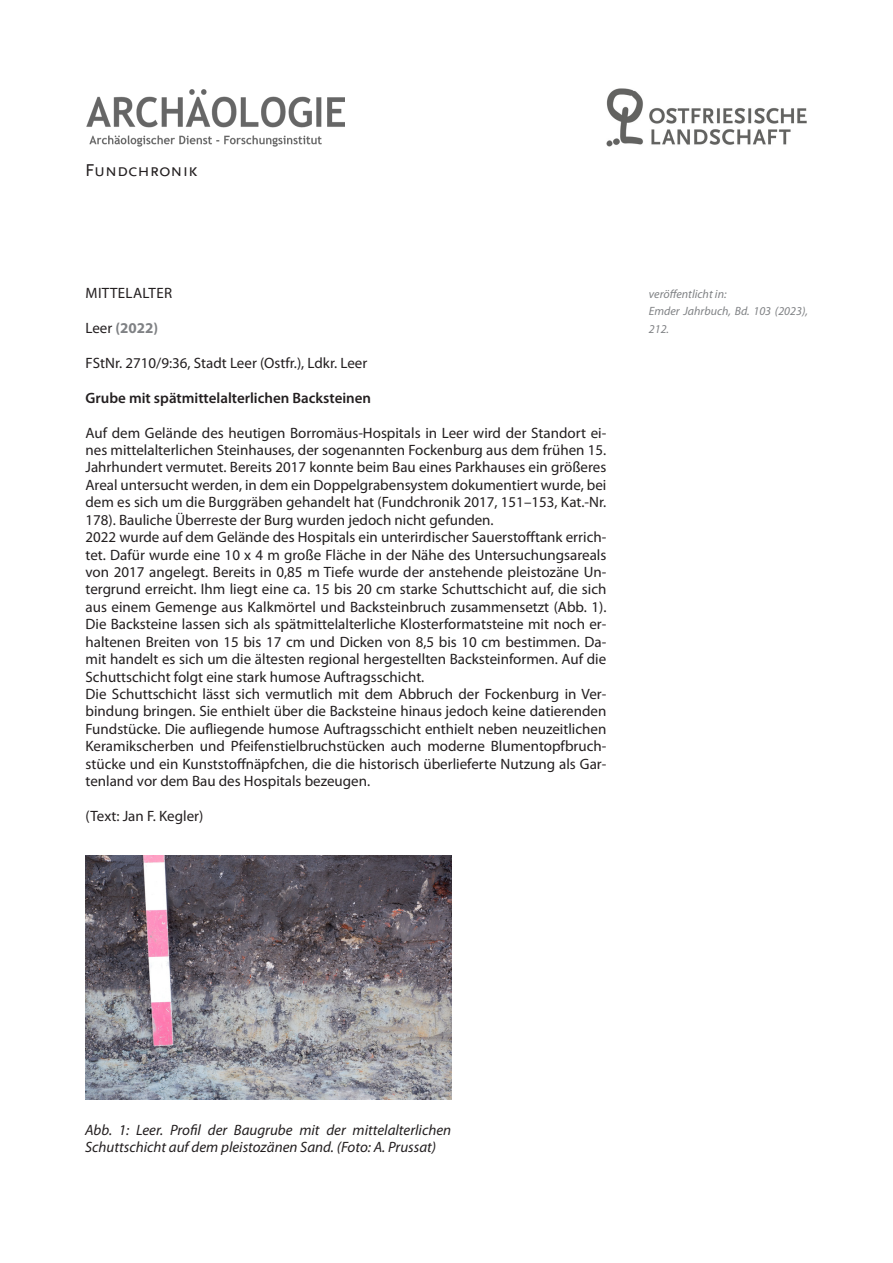
<style>
.page{position:relative;width:893px;height:1263px;background:#fff}
.page>*{position:absolute;margin:0;border:0;box-sizing:border-box;transform-origin:0 0}
.t1{font:18px "Scala Sans Caps";color:#231f20}
.Bodytext{font:15px/17.4px "Myriad Pro";color:#231f20;text-align:justify}
.AU{font:italic 15px/17.4px "Myriad Pro";color:#231f20}
.Ü2{font:600 15px "Myriad Pro";color:#231f20}
.Ü1{font:15px "Myriad Pro";letter-spacing:.02em;color:#231f20}
.Bodytext-2{font:700 15px "Myriad Pro";color:#808285}
.t2{font:italic 12px/17.4px "Myriad Pro";color:#808285}
.s1{font-weight:400;color:#231f20}
</style>
<div class="page">
<img style="left:86px;top:89px;width:259px;height:57px">
<img style="left:606px;top:89px;width:201px;height:57px">
<img style="left:85px;top:856px;width:367px;height:244px">
<p class="t1" style="left:85px;top:160px;width:114px">Fundchronik</p>
<p class="Ü1" style="left:86px;top:284px;width:88px">MITTELALTER</p>
<p class="Bodytext-2" style="left:85px;top:318px;width:74px"><span class="s1">Leer</span> (2022)</p>
<p class="Bodytext" style="left:85px;top:354px;width:283px">FStNr. 2710/9:36, Stadt Leer (Ostfr.), Ldkr. Leer</p>
<p class="Ü2" style="left:85px;top:388px;width:287px">Grube mit spätmittelalterlichen Backsteinen</p>
<p class="Bodytext" style="left:85px;top:423px;width:522px">Auf dem Gelände des heutigen Borromäus-Hospitals in Leer wird der Standort ei&shy;nes mittelalterlichen Steinhauses, der sogenannten Fockenburg aus dem frühen 15.<br>Jahrhundert vermutet. Bereits 2017 konnte beim Bau eines Parkhauses ein größeres Areal untersucht werden, in dem ein Doppelgrabensystem dokumentiert wurde, bei dem es sich um die Burggräben gehandelt hat (Fundchronik 2017, 151–153, Kat.-Nr.<br>178). Bauliche Überreste der Burg wurden jedoch nicht gefunden.</p>
<p class="Bodytext" style="left:85px;top:528px;width:522px">2022 wurde auf dem Gelände des Hospitals ein unterirdischer Sauerstofftank errich&shy;tet. Dafür wurde eine 10 x 4 m große Fläche in der Nähe des Untersuchungsareals von 2017 angelegt. Bereits in 0,85 m Tiefe wurde der anstehende pleistozäne Un&shy;tergrund erreicht. Ihm liegt eine ca. 15 bis 20 cm starke Schuttschicht auf, die sich aus einem Gemenge aus Kalkmörtel und Backsteinbruch zusammensetzt (Abb. 1).<br>Die Backsteine lassen sich als spätmittelalterliche Klosterformatsteine mit noch er&shy;haltenen Breiten von 15 bis 17 cm und Dicken von 8,5 bis 10 cm bestimmen. Da&shy;mit handelt es sich um die ältesten regional hergestellten Backsteinformen. Auf die Schuttschicht folgt eine stark humose Auftragsschicht.</p>
<p class="Bodytext" style="left:85px;top:685px;width:522px">Die Schuttschicht lässt sich vermutlich mit dem Abbruch der Fockenburg in Ver&shy;bindung bringen. Sie enthielt über die Backsteine hinaus jedoch keine datierenden Fundstücke. Die aufliegende humose Auftragsschicht enthielt neben neuzeitlichen Keramikscherben und Pfeifenstielbruchstücken auch moderne Blumentopfbruch&shy;stücke und ein Kunststoffnäpfchen, die die historisch überlieferte Nutzung als Gar&shy;tenland vor dem Bau des Hospitals bezeugen.</p>
<p class="Bodytext" style="left:85px;top:807px;width:119px">(Text: Jan F. Kegler)</p>
<p class="t2" style="left:649px;top:285px;width:79px">veröffentlicht in:</p>
<p class="t2" style="left:649px;top:303px;width:161px">Emder Jahrbuch, Bd. 103 (2023),<br>212.</p>
<p class="AU" style="left:85px;top:1121px;width:368px">Abb. 1: Leer. Profil der Baugrube mit der mittelalterlichen<br>Schuttschicht auf dem pleistozänen Sand. (Foto: A. Prussat)</p>
</div>
